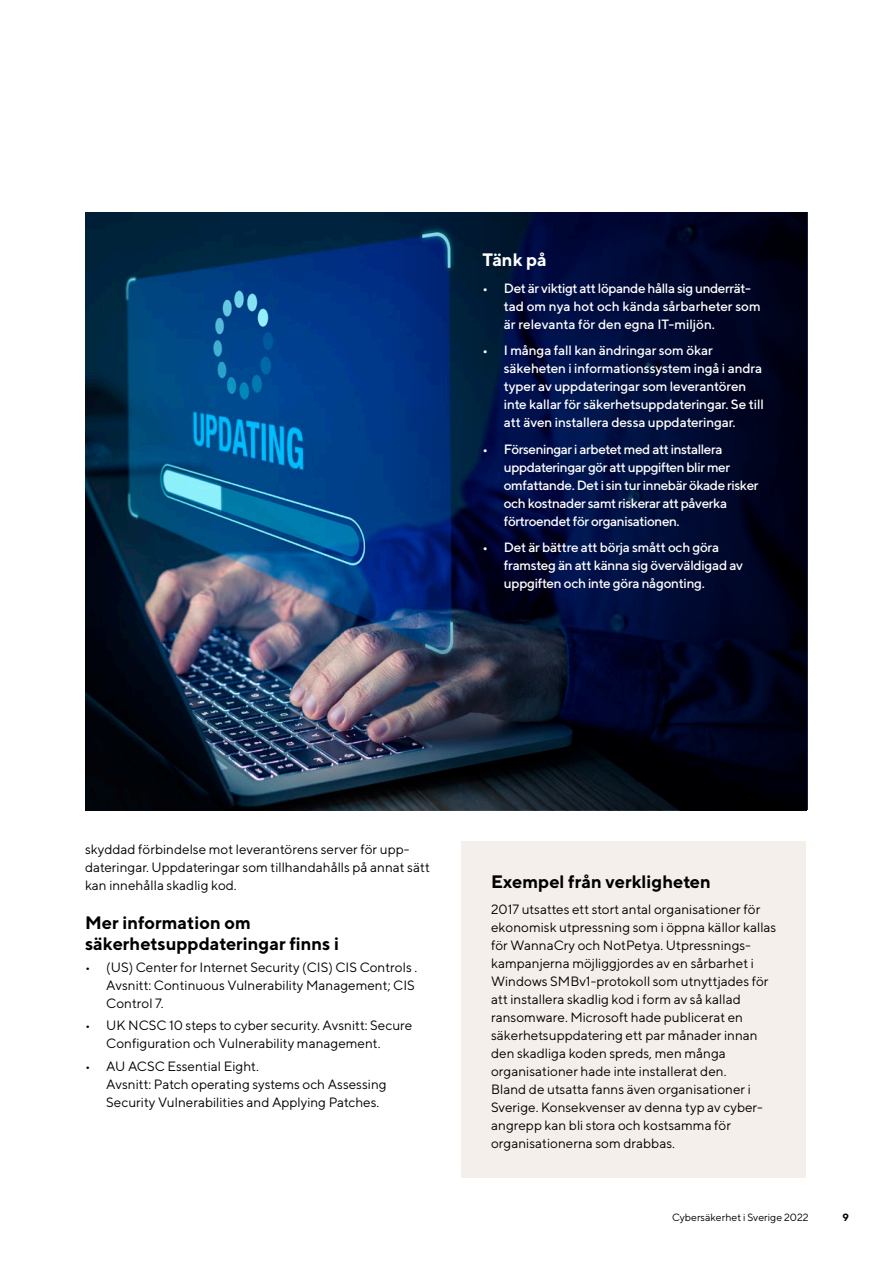
<style>
.page{position:relative;width:893px;height:1263px;background:#fff}
.page>*{position:absolute;margin:0;border:0;box-sizing:border-box;transform-origin:0 0}
.H4_Fakta_Rubrik{font:700 18px/21px "TT Norms";color:#000}
.H4_Fakta_Rubrik-2{font:700 18px "TT Norms";color:#fff}
.P_Fakta_Bröd_UI{font:13.5px/18px "TT Norms";color:#000}
.t1{font:500 13.5px/18px "TT Norms";letter-spacing:-.02em;color:#fff}
.P_Brödtext{font:13.5px/18px "TT Norms";color:#000}
.t2{font:500 13.5px/18px "TT Norms";color:#fff}
.t3{font:10.5px "TT Norms";color:#000}
.t4{font:700 10.5px "TT Norms";color:#000}
</style>
<div class="page">
<img style="left:85px;top:213px;width:308px;height:597px">
<svg style="left:393px;top:213px;width:415px;height:597px;background:#041136"></svg>
<div style="left:461px;top:841px;width:345px;height:336px;background:#f5efeb"></div>
<h4 class="H4_Fakta_Rubrik-2" style="left:483px;top:248px;width:66px">Tänk på</h4>
<p class="t2" style="left:504px;top:279px;width:258px;text-indent:-21px">• Det är viktigt att löpande hålla sig underrät&shy;tad om nya hot och kända sårbarheter som är relevanta för den egna IT-miljön.</p>
<p class="t1" style="left:504px;top:341px;width:261px;text-indent:-21px">• I många fall kan ändringar som ökar säkeheten i informationssystem ingå i andra typer av uppdateringar som leverantören inte kallar för säkerhetsuppdateringar. Se till att även installera dessa uppdateringar.</p>
<p class="t1" style="left:504px;top:440px;width:256px;text-indent:-21px">• Förseningar i arbetet med att installera uppdateringar gör att uppgiften blir mer omfattande. Det i sin tur innebär ökade risker och kostnader samt riskerar att påverka förtroendet för organisationen.</p>
<p class="t1" style="left:504px;top:538px;width:241px;text-indent:-21px">• Det är bättre att börja smått och göra framsteg än att känna sig överväldigad av uppgiften och inte göra någonting.</p>
<p class="P_Brödtext" style="left:85px;top:840px;width:346px">skyddad förbindelse mot leverantörens server för upp&shy;dateringar. Uppdateringar som tillhandahålls på annat sätt kan innehålla skadlig kod.</p>
<h3 class="H4_Fakta_Rubrik" style="left:85px;top:911px;width:256px">Mer information om säkerhetsuppdateringar finns i</h3>
<p class="P_Fakta_Bröd_UI" style="left:106px;top:958px;width:312px;text-indent:-21px">• (US) Center for Internet Security (CIS) CIS Controls .<br>Avsnitt: Continuous Vulnerability Management; CIS<br>Control 7.</p>
<p class="P_Fakta_Bröd_UI" style="left:106px;top:1016px;width:308px;text-indent:-21px">• UK NCSC 10 steps to cyber security. Avsnitt: Secure<br>Configuration och Vulnerability management.</p>
<p class="P_Fakta_Bröd_UI" style="left:106px;top:1056px;width:282px;text-indent:-21px">• AU ACSC Essential Eight.<br>Avsnitt: Patch operating systems och Assessing<br>Security Vulnerabilities and Applying Patches.</p>
<h4 class="H4_Fakta_Rubrik" style="left:491px;top:870px;width:221px">Exempel från verkligheten</h4>
<p class="P_Fakta_Bröd_UI" style="left:491px;top:900px;width:287px">2017 utsattes ett stort antal organisationer för ekonomisk utpressning som i öppna källor kallas för WannaCry och NotPetya. Utpressnings&shy;kampanjerna möjliggjordes av en sårbarhet i Windows SMBv1-protokoll som utnyttjades för att installera skadlig kod i form av så kallad ransomware. Microsoft hade publicerat en säkerhetsuppdatering ett par månader innan den skadliga koden spreds, men många organisationer hade inte installerat den.<br>Bland de utsatta fanns även organisationer i Sverige. Konsekvenser av denna typ av cyber&shy;angrepp kan bli stora och kostsamma för organisationerna som drabbas.</p>
<p class="t3" style="left:672px;top:1211px;width:138px">Cybersäkerhet i Sverige 2022</p>
<p class="t4" style="left:843px;top:1211px;width:8px">9</p>
</div>
